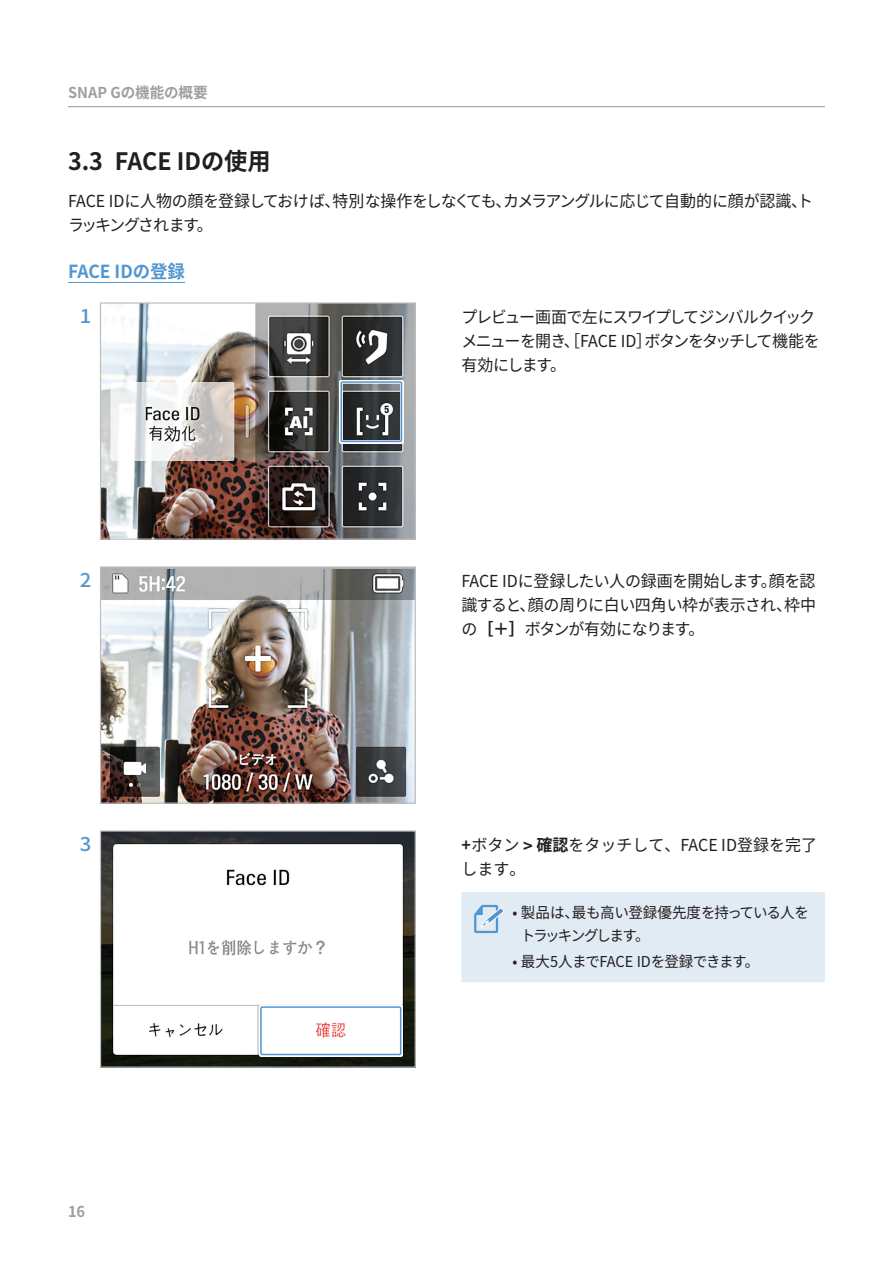
<style>
.page{position:relative;width:893px;height:1263px;background:#fff}
.page>*{position:absolute;margin:0;border:0;box-sizing:border-box;transform-origin:0 0}
.t1{font:700 24px "Noto Sans CJ Kjp";color:#231f20}
.t2{font:500 18.9px "Noto Sans CJ Kjp";color:#5296d1;scale:1.08 1}
.t3{font:700 18px "Noto Sans CJ Kjp";color:#5296d1}
.t4{font:16.5px/24px "Noto Sans CJ Kjp";letter-spacing:-.04em;color:#231f20}
.t5{font:16.5px/24px "Noto Sans CJ Kjp";letter-spacing:-.08em;color:#231f20}
.t6{font:16.5px/24px "Noto Sans CJ Kjp";color:#231f20}
.t7{font:15px/22.5px "Noto Sans CJ Kjp";letter-spacing:-.04em;color:#231f20}
.t8{font:700 15px "Noto Sans CJ Kjp";color:#9d9fa2}
.s1{font-weight:700}
</style>
<div class="page">
<hr style="left:68px;top:106px;width:757px;height:1px;background:#939598">
<hr style="left:68px;top:282px;width:117px;height:1px;background:#5296d1">
<img style="left:102px;top:304px;width:312px;height:234px">
<div style="left:100px;top:302px;width:316px;height:238px;border:1px solid #bcbdc0"></div>
<svg style="left:339px;top:380px;width:65px;height:63px;background:#5c5e60"></svg>
<div style="left:340px;top:381px;width:62px;height:61px;border:2px solid #5296d1"></div>
<img style="left:102px;top:568px;width:312px;height:234px">
<div style="left:100px;top:566px;width:316px;height:238px;border:1px solid #bcbdc0"></div>
<img style="left:102px;top:832px;width:312px;height:234px">
<div style="left:100px;top:830px;width:316px;height:238px;border:1px solid #bcbdc0"></div>
<div style="left:259px;top:1005px;width:144px;height:51px;background:#fff"></div>
<div style="left:260px;top:1006px;width:141px;height:49px;border:2px solid #5296d1"></div>
<div style="left:461px;top:892px;width:364px;height:90px;background:#e1ebf3"></div>
<p class="t8" style="left:68px;top:84px;width:141px">SNAP Gの機能の概要</p>
<h1 class="t1" style="left:68px;top:148px;width:204px">3.3 FACE IDの使用</h1>
<p class="t4" style="left:68px;top:189px;width:746px">FACE IDに人物の顔を登録しておけば、特別な操作をしなくても、カメラアングルに応じて自動的に顔が認識、トラッキングされます。</p>
<p class="t3" style="left:68px;top:261px;width:118px">FACE IDの登録</p>
<p class="t2" style="left:80px;top:306px;width:12px">1</p>
<p class="t5" style="left:461px;top:305px;width:360px">プレビュー画面で左にスワイプしてジンバルクイックメニューを開き、［FACE ID］ボタンをタッチして機能を有効にします。</p>
<p class="t2" style="left:80px;top:570px;width:12px">2</p>
<p class="t4" style="left:461px;top:569px;width:356px;text-align:justify">FACE IDに登録したい人の録画を開始します。顔を認識すると、顔の周りに白い四角い枠が表示され、枠中の<span class="s1">［＋］</span>ボタンが有効になります。</p>
<p class="t2" style="left:80px;top:834px;width:12px">3</p>
<p class="t6" style="left:461px;top:833px;width:357px"><span class="s1">+</span>ボタン <span class="s1">&gt; 確認</span>をタッチして、FACE ID登録を完了します。</p>
<p class="t7" style="left:521px;top:902px;width:290px;text-indent:-8px">• 製品は、最も高い登録優先度を持っている人をトラッキングします。</p>
<p class="t7" style="left:512px;top:951px;width:249px">• 最大5人までFACE IDを登録できます。</p>
<p class="t8" style="left:68px;top:1203px;width:19px">16</p>
</div>
